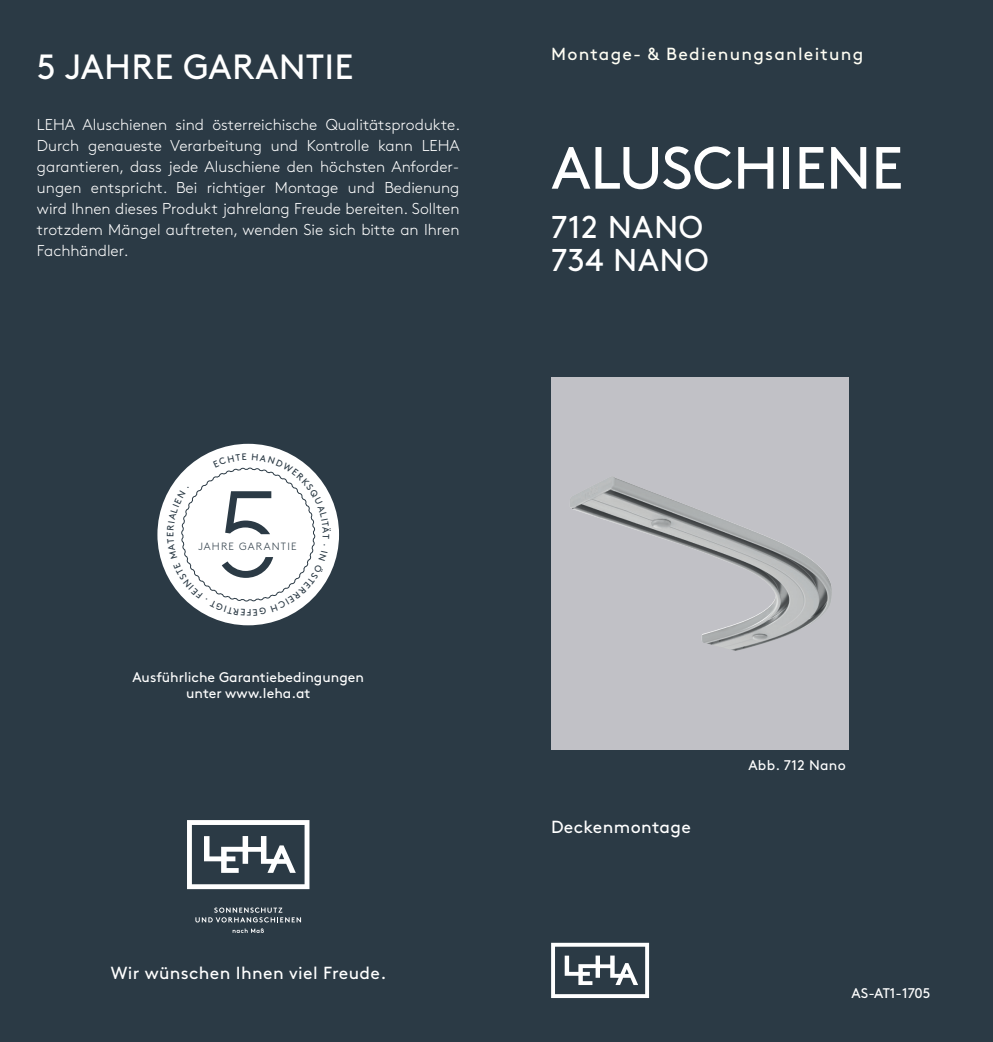
<style>
.page{position:relative;width:993px;height:1042px;background:#fff}
.page>*{position:absolute;margin:0;border:0;box-sizing:border-box;transform-origin:0 0}
.t1{font:59.5px "Brown Pro";letter-spacing:-.01em;color:#fff}
.t2{font:35px "Brown Pro";letter-spacing:.01em;color:#fff}
.t3{font:31.5px/33.2px "Brown Pro";letter-spacing:.02em;color:#fff}
.t4{font:17.5px "Brown Pro";letter-spacing:.02em;color:#fff}
.t5{font:17.5px "Brown Pro";letter-spacing:.07em;color:#fffef4}
.t6{font:300 15.75px/21px "Brown Pro";color:#fff;text-align:justify}
.t7{font:14px/16.8px "Brown Pro";color:#fff;text-align:center}
.t8{font:14px "Brown Pro";letter-spacing:.02em;color:#fff}
.t9{font:300 10.5px "Brown Pro";letter-spacing:.11em;color:#2b3a45}
</style>
<div class="page">
<div style="left:496px;top:0;width:496px;height:1042px;background:#2b3a45"></div>
<div style="left:0;top:0;width:496px;height:1042px;background:#2b3a45"></div>
<svg style="left:551px;top:943px;width:98px;height:55px"></svg>
<svg style="left:187px;top:820px;width:122px;height:69px"></svg>
<svg style="left:195px;top:907px;width:106px;height:15px"></svg>
<svg style="left:232px;top:928px;width:32px;height:5px"></svg>
<div style="left:551px;top:377px;width:297px;height:372px;background:#c1c1c6"></div>
<img style="left:572px;top:477px;width:260px;height:174px">
<svg style="left:157px;top:443px;width:183px;height:183px"></svg>
<h2 class="t2" style="left:37px;top:40px;width:318px">5 JAHRE GARANTIE</h2>
<p class="t6" style="left:37px;top:112px;width:424px">LEHA Aluschienen sind österreichische Qualitätsprodukte.<br>Durch genaueste Verarbeitung und Kontrolle kann LEHA garantieren, dass jede Aluschiene den höchsten Anforder&shy;ungen entspricht. Bei richtiger Montage und Bedienung wird Ihnen dieses Produkt jahrelang Freude bereiten. Sollten trotzdem Mängel auftreten, wenden Sie sich bitte an Ihren Fachhändler.</p>
<p class="t5" style="left:551px;top:41px;width:314px">Montage- &amp; Bedienungsanleitung</p>
<h1 class="t1" style="left:551px;top:123px;width:353px">ALUSCHIENE</h1>
<h3 class="t3" style="left:551px;top:207px;width:159px">712 NANO<br>734 NANO</h3>
<p class="t9" style="left:198px;top:538px;width:99px">JAHRE GARANTIE</p>
<p class="t7" style="left:132px;top:667px;width:233px">Ausführliche Garantiebedingungen unter www.leha.at</p>
<p class="t4" style="left:111px;top:959px;width:277px">Wir wünschen Ihnen viel Freude.</p>
<p class="t4" style="left:551px;top:814px;width:141px">Deckenmontage</p>
<p class="t8" style="left:748px;top:754px;width:99px">Abb. 712 Nano</p>
<p class="t7" style="left:851px;top:983px;width:80px">AS-AT1-1705</p>
</div>
